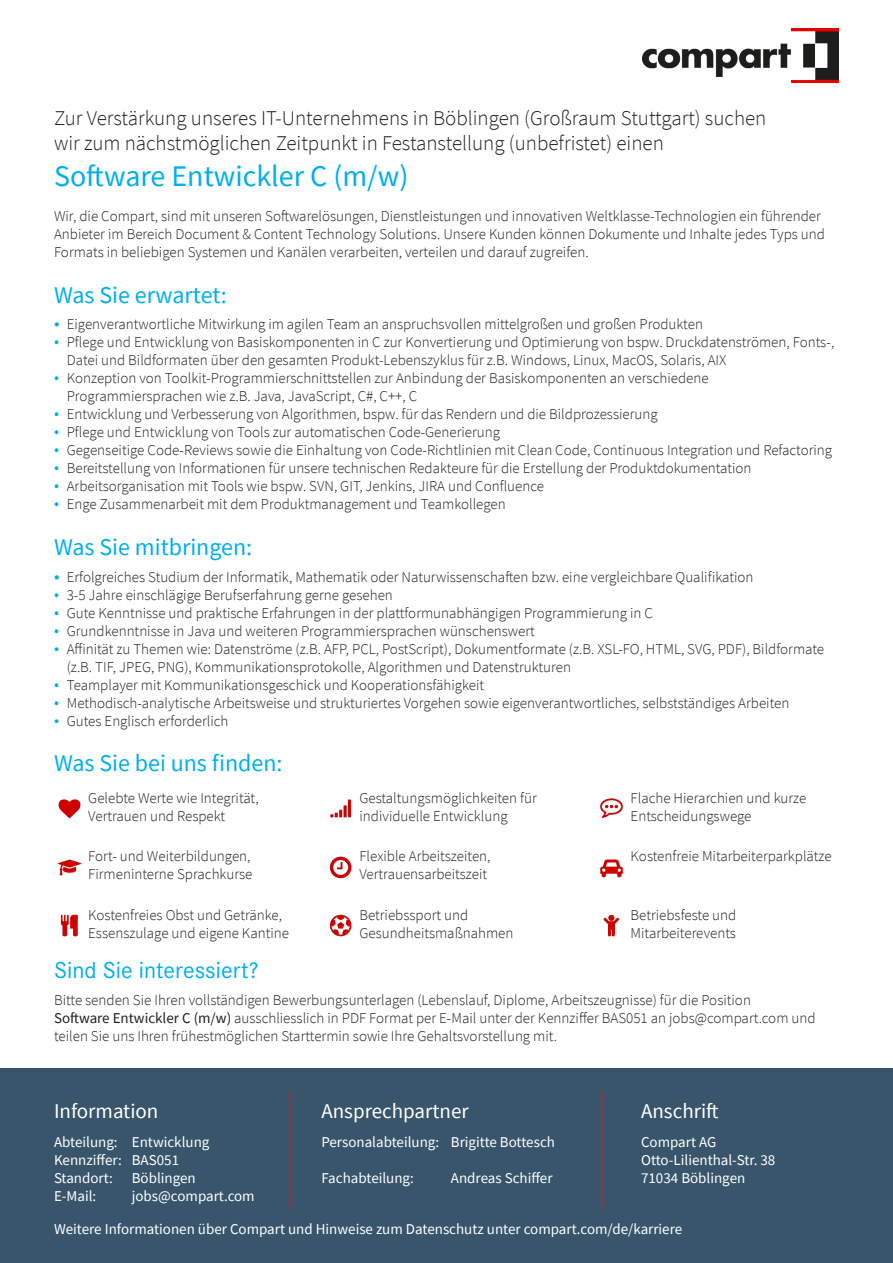
<style>
.page{position:relative;width:893px;height:1263px;background:#fff}
.page>*{position:absolute;margin:0;border:0;box-sizing:border-box;transform-origin:0 0}
.Stelle_Titel{font:30px "Source Sans Pro";color:#00aeef}
.Beschreibung_Titel{font:24px "Source Sans Pro";color:#00aeef}
.Beschreibung_Titel-2{font:24px "Corporate S Pro";color:#00aeef}
.Team_Sucht__Stil{font:300 21px/25.2px "Source Sans Pro";color:#231f20}
.Meta-Information-Tit{font:21px "Source Sans Pro";color:#fff}
.Paragraph_Stil_-_Bul{font:300 15px/18px "Source Sans Pro";color:#231f20}
.Normal_Paragraph_Sty{font:300 15px/18px "Source Sans Pro";color:#231f20}
.Normal_Paragraph_Sty-2{font:15px "Source Sans Pro";color:#fff}
.s1{font-weight:400;font-size:18px;color:#00aeef}
.s2{font-size:18px;color:#00aeef}
.s3{font-weight:400}
</style>
<div class="page">
<img style="left:643px;top:28px;width:196px;height:55px">
<img style="left:58px;top:799px;width:23px;height:20px">
<img style="left:330px;top:799px;width:22px;height:19px">
<img style="left:600px;top:798px;width:23px;height:20px">
<img style="left:57px;top:859px;width:25px;height:17px">
<img style="left:330px;top:856px;width:22px;height:23px">
<img style="left:600px;top:859px;width:24px;height:19px">
<img style="left:60px;top:914px;width:18px;height:23px">
<img style="left:330px;top:914px;width:22px;height:23px">
<img style="left:603px;top:914px;width:17px;height:23px">
<div style="left:0;top:1068px;width:893px;height:195px;background:#38556b"></div>
<hr style="left:289px;top:1091px;width:1px;height:118px;background:#ee1400">
<hr style="left:601px;top:1091px;width:1px;height:118px;background:#ee1400">
<p class="Team_Sucht__Stil" style="left:54px;top:105px;width:714px">Zur Verstärkung unseres IT-Unternehmens in Böblingen (Großraum Stuttgart) suchen wir zum nächstmöglichen Zeitpunkt in Festanstellung (unbefristet) einen</p>
<p class="Stelle_Titel" style="left:54px;top:157px;width:356px">Software Entwickler C (m/w)</p>
<p class="Normal_Paragraph_Sty" style="left:54px;top:207px;width:772px">Wir, die Compart, sind mit unseren Softwarelösungen, Dienstleistungen und innovativen Weltklasse-Technologien ein führender<br>Anbieter im Bereich Document &amp; Content Technology Solutions. Unsere Kunden können Dokumente und Inhalte jedes Typs und<br>Formats in beliebigen Systemen und Kanälen verarbeiten, verteilen und darauf zugreifen.</p>
<p class="Beschreibung_Titel" style="left:54px;top:279px;width:174px">Was Sie erwartet:</p>
<p class="Paragraph_Stil_-_Bul" style="left:54px;top:315px;width:650px"><span class="s1">•</span> Eigenverantwortliche Mitwirkung im agilen Team an anspruchsvollen mittelgroßen und großen Produkten</p>
<p class="Paragraph_Stil_-_Bul" style="left:67px;top:333px;width:769px;text-indent:-13px"><span class="s2">•</span> Pflege und Entwicklung von Basiskomponenten in C zur Konvertierung und Optimierung von bspw. Druckdatenströmen, Fonts-,<br>Datei und Bildformaten über den gesamten Produkt-Lebenszyklus für z.B. Windows, Linux, MacOS, Solaris, AIX</p>
<p class="Paragraph_Stil_-_Bul" style="left:67px;top:369px;width:643px;text-indent:-13px"><span class="s2">•</span> Konzeption von Toolkit-Programmierschnittstellen zur Anbindung der Basiskomponenten an verschiedene<br>Programmiersprachen wie z.B. Java, JavaScript, C#, C++, C</p>
<p class="Paragraph_Stil_-_Bul" style="left:54px;top:405px;width:605px"><span class="s2">•</span> Entwicklung und Verbesserung von Algorithmen, bspw. für das Rendern und die Bildprozessierung</p>
<p class="Paragraph_Stil_-_Bul" style="left:54px;top:423px;width:448px"><span class="s2">•</span> Pflege und Entwicklung von Tools zur automatischen Code-Generierung</p>
<p class="Paragraph_Stil_-_Bul" style="left:54px;top:441px;width:780px"><span class="s2">•</span> Gegenseitige Code-Reviews sowie die Einhaltung von Code-Richtlinien mit Clean Code, Continuous Integration und Refactoring</p>
<p class="Paragraph_Stil_-_Bul" style="left:54px;top:459px;width:699px"><span class="s2">•</span> Bereitstellung von Informationen für unsere technischen Redakteure für die Erstellung der Produktdokumentation</p>
<p class="Paragraph_Stil_-_Bul" style="left:54px;top:477px;width:492px"><span class="s2">•</span> Arbeitsorganisation mit Tools wie bspw. SVN, GIT, Jenkins, JIRA und Confluence</p>
<p class="Paragraph_Stil_-_Bul" style="left:54px;top:495px;width:453px"><span class="s2">•</span> Enge Zusammenarbeit mit dem Produktmanagement und Teamkollegen</p>
<p class="Beschreibung_Titel" style="left:54px;top:532px;width:200px">Was Sie mitbringen:</p>
<p class="Paragraph_Stil_-_Bul" style="left:54px;top:568px;width:701px"><span class="s1">•</span> Erfolgreiches Studium der Informatik, Mathematik oder Naturwissenschaften bzw. eine vergleichbare Qualifikation</p>
<p class="Paragraph_Stil_-_Bul" style="left:54px;top:586px;width:340px"><span class="s2">•</span> 3-5 Jahre einschlägige Berufserfahrung gerne gesehen</p>
<p class="Paragraph_Stil_-_Bul" style="left:54px;top:604px;width:600px"><span class="s2">•</span> Gute Kenntnisse und praktische Erfahrungen in der plattformunabhängigen Programmierung in C</p>
<p class="Paragraph_Stil_-_Bul" style="left:54px;top:622px;width:482px"><span class="s2">•</span> Grundkenntnisse in Java und weiteren Programmiersprachen wünschenswert</p>
<p class="Paragraph_Stil_-_Bul" style="left:67px;top:640px;width:759px;text-indent:-13px"><span class="s2">•</span> Affinität zu Themen wie: Datenströme (z.B. AFP, PCL, PostScript), Dokumentformate (z.B. XSL-FO, HTML, SVG, PDF), Bildformate (z.B. TIF, JPEG, PNG), Kommunikationsprotokolle, Algorithmen und Datenstrukturen</p>
<p class="Paragraph_Stil_-_Bul" style="left:54px;top:676px;width:432px"><span class="s2">•</span> Teamplayer mit Kommunikationsgeschick und Kooperationsfähigkeit</p>
<p class="Paragraph_Stil_-_Bul" style="left:54px;top:694px;width:737px"><span class="s2">•</span> Methodisch-analytische Arbeitsweise und strukturiertes Vorgehen sowie eigenverantwortliches, selbstständiges Arbeiten</p>
<p class="Paragraph_Stil_-_Bul" style="left:54px;top:712px;width:176px"><span class="s2">•</span> Gutes Englisch erforderlich</p>
<p class="Beschreibung_Titel" style="left:54px;top:748px;width:230px">Was Sie bei uns finden:</p>
<p class="Normal_Paragraph_Sty" style="left:359px;top:789px;width:179px">Gestaltungsmöglichkeiten für individuelle Entwicklung</p>
<p class="Normal_Paragraph_Sty" style="left:359px;top:847px;width:133px">Flexible Arbeitszeiten,<br>Vertrauensarbeitszeit</p>
<p class="Normal_Paragraph_Sty" style="left:88px;top:789px;width:172px">Gelebte Werte wie Integrität,<br>Vertrauen und Respekt</p>
<p class="Normal_Paragraph_Sty" style="left:631px;top:789px;width:177px">Flache Hierarchien und kurze<br>Entscheidungswege</p>
<p class="Normal_Paragraph_Sty" style="left:88px;top:847px;width:166px">Fort- und Weiterbildungen,<br>Firmeninterne Sprachkurse</p>
<p class="Normal_Paragraph_Sty" style="left:631px;top:847px;width:202px">Kostenfreie Mitarbeiterparkplätze</p>
<p class="Normal_Paragraph_Sty" style="left:88px;top:906px;width:202px">Kostenfreies Obst und Getränke,<br>Essenszulage und eigene Kantine</p>
<p class="Normal_Paragraph_Sty" style="left:359px;top:906px;width:156px">Betriebssport und<br>Gesundheitsmaßnahmen</p>
<p class="Normal_Paragraph_Sty" style="left:631px;top:906px;width:107px">Betriebsfeste und<br>Mitarbeiterevents</p>
<p class="Beschreibung_Titel-2" style="left:54px;top:953px;width:206px">Sind Sie interessiert?</p>
<p class="Normal_Paragraph_Sty" style="left:54px;top:991px;width:763px">Bitte senden Sie Ihren vollständigen Bewerbungsunterlagen (Lebenslauf, Diplome, Arbeitszeugnisse) für die Position<br><span class="s3">Software Entwickler C (m/w)</span> ausschliesslich in PDF Format per E-Mail unter der Kennziffer BAS051 an jobs@compart.com und teilen Sie uns Ihren frühestmöglichen Starttermin sowie Ihre Gehaltsvorstellung mit.</p>
<p class="Meta-Information-Tit" style="left:54px;top:1098px;width:106px">Information</p>
<p class="Meta-Information-Tit" style="left:321px;top:1098px;width:149px">Ansprechpartner</p>
<p class="Normal_Paragraph_Sty-2" style="left:54px;top:1132px;width:65px">Abteilung:</p>
<p class="Normal_Paragraph_Sty-2" style="left:54px;top:1150px;width:69px">Kennziffer:</p>
<p class="Normal_Paragraph_Sty-2" style="left:54px;top:1168px;width:60px">Standort:</p>
<p class="Normal_Paragraph_Sty-2" style="left:54px;top:1186px;width:44px">E-Mail:</p>
<p class="Meta-Information-Tit" style="left:641px;top:1098px;width:79px">Anschrift</p>
<p class="Normal_Paragraph_Sty-2" style="left:641px;top:1132px;width:77px">Compart AG</p>
<p class="Normal_Paragraph_Sty-2" style="left:641px;top:1150px;width:136px">Otto-Lilienthal-Str. 38</p>
<p class="Normal_Paragraph_Sty-2" style="left:641px;top:1168px;width:106px">71034 Böblingen</p>
<p class="Normal_Paragraph_Sty-2" style="left:451px;top:1132px;width:106px">Brigitte Bottesch</p>
<p class="Normal_Paragraph_Sty-2" style="left:451px;top:1168px;width:103px">Andreas Schiffer</p>
<p class="Normal_Paragraph_Sty-2" style="left:54px;top:1219px;width:630px">Weitere Informationen über Compart und Hinweise zum Datenschutz unter compart.com/de/karriere</p>
<p class="Normal_Paragraph_Sty-2" style="left:132px;top:1132px;width:79px">Entwicklung</p>
<p class="Normal_Paragraph_Sty-2" style="left:132px;top:1150px;width:49px">BAS051</p>
<p class="Normal_Paragraph_Sty-2" style="left:132px;top:1168px;width:65px">Böblingen</p>
<p class="Normal_Paragraph_Sty-2" style="left:132px;top:1186px;width:124px">jobs@compart.com</p>
<p class="Normal_Paragraph_Sty-2" style="left:321px;top:1132px;width:119px">Personalabteilung:</p>
<p class="Normal_Paragraph_Sty-2" style="left:321px;top:1168px;width:94px">Fachabteilung:</p>
</div>
